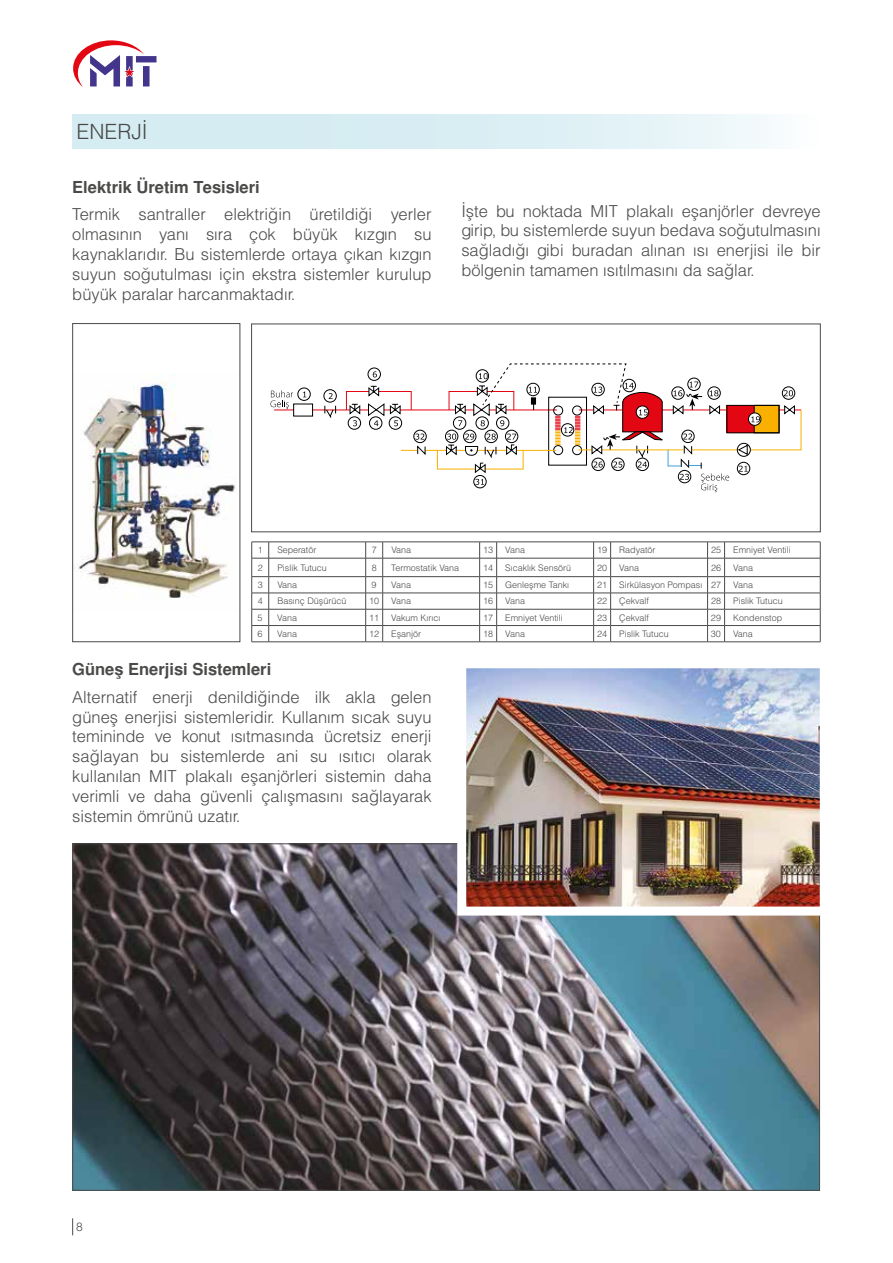
<style>
.page{position:relative;width:893px;height:1263px;background:#fff}
.page>*{position:absolute;margin:0;border:0;box-sizing:border-box;transform-origin:0 0}
.t1{font:21px "Helvetica Light Normal Tr";color:#4a4a49}
.t2{font:16.5px/19.8px "Helvetica Light Normal Tr";color:#4a4a49;text-align:justify}
.t3{font:700 16.5px "Helvetica Tr";color:#4a4a49}
.t4{font:12px "Helvetica Light Normal Tr";color:#4a4a49}
.t5{font:9px "Helvetica Light Normal Tr";color:#4a4a49}
</style>
<div class="page">
<div style="left:72px;top:115px;width:749px;height:34px;background:linear-gradient(to right,#cde8ef,#eff8fa)"></div>
<svg style="left:73px;top:40px;width:83px;height:47px"></svg>
<svg style="left:72px;top:1218px;width:1px;height:17px"></svg>
<img style="left:74px;top:381px;width:162px;height:217px">
<div style="left:72px;top:323px;width:168px;height:319px;border:1px solid #4a4a49"></div>
<img style="left:74px;top:845px;width:744px;height:344px">
<svg style="left:270px;top:364px;width:531px;height:128px"></svg>
<img style="left:467px;top:669px;width:352px;height:236px">
<div style="left:457px;top:659px;width:372px;height:256px;border:9px solid #fff"></div>
<hr style="left:269px;top:558px;width:97px;height:1px;background:#4a4a49">
<hr style="left:383px;top:558px;width:97px;height:1px;background:#4a4a49">
<hr style="left:497px;top:558px;width:97px;height:1px;background:#4a4a49">
<hr style="left:611px;top:558px;width:97px;height:1px;background:#4a4a49">
<hr style="left:725px;top:558px;width:95px;height:1px;background:#4a4a49">
<hr style="left:269px;top:576px;width:97px;height:1px;background:#4a4a49">
<hr style="left:383px;top:576px;width:97px;height:1px;background:#4a4a49">
<hr style="left:497px;top:576px;width:97px;height:1px;background:#4a4a49">
<hr style="left:611px;top:576px;width:97px;height:1px;background:#4a4a49">
<hr style="left:725px;top:576px;width:95px;height:1px;background:#4a4a49">
<hr style="left:269px;top:593px;width:97px;height:1px;background:#4a4a49">
<hr style="left:383px;top:593px;width:97px;height:1px;background:#4a4a49">
<hr style="left:497px;top:593px;width:97px;height:1px;background:#4a4a49">
<hr style="left:611px;top:593px;width:97px;height:1px;background:#4a4a49">
<hr style="left:725px;top:593px;width:95px;height:1px;background:#4a4a49">
<hr style="left:269px;top:609px;width:97px;height:1px;background:#4a4a49">
<hr style="left:383px;top:609px;width:97px;height:1px;background:#4a4a49">
<hr style="left:497px;top:609px;width:97px;height:1px;background:#4a4a49">
<hr style="left:611px;top:609px;width:97px;height:1px;background:#4a4a49">
<hr style="left:725px;top:609px;width:95px;height:1px;background:#4a4a49">
<hr style="left:269px;top:625px;width:97px;height:1px;background:#4a4a49">
<hr style="left:383px;top:625px;width:97px;height:1px;background:#4a4a49">
<hr style="left:497px;top:625px;width:97px;height:1px;background:#4a4a49">
<hr style="left:611px;top:625px;width:97px;height:1px;background:#4a4a49">
<hr style="left:725px;top:625px;width:95px;height:1px;background:#4a4a49">
<hr style="left:269px;top:542px;width:97px;height:1px;background:#4a4a49">
<hr style="left:383px;top:542px;width:97px;height:1px;background:#4a4a49">
<hr style="left:497px;top:542px;width:97px;height:1px;background:#4a4a49">
<hr style="left:611px;top:542px;width:97px;height:1px;background:#4a4a49">
<hr style="left:725px;top:542px;width:95px;height:1px;background:#4a4a49">
<svg style="left:820px;top:542px;width:1px;height:100px"></svg>
<svg style="left:251px;top:542px;width:18px;height:100px"></svg>
<hr style="left:269px;top:641px;width:97px;height:1px;background:#4a4a49">
<svg style="left:365px;top:542px;width:18px;height:100px"></svg>
<hr style="left:383px;top:641px;width:97px;height:1px;background:#4a4a49">
<svg style="left:479px;top:542px;width:18px;height:100px"></svg>
<hr style="left:497px;top:641px;width:97px;height:1px;background:#4a4a49">
<svg style="left:593px;top:542px;width:18px;height:100px"></svg>
<hr style="left:611px;top:641px;width:97px;height:1px;background:#4a4a49">
<svg style="left:707px;top:542px;width:18px;height:100px"></svg>
<hr style="left:725px;top:641px;width:95px;height:1px;background:#4a4a49">
<p class="t1" style="left:77px;top:119px;width:73px">ENERJİ</p>
<p class="t3" style="left:72px;top:177px;width:189px">Elektrik Üretim Tesisleri</p>
<p class="t2" style="left:72px;top:204px;width:361px">Termik santraller elektriğin üretildiği yerler olmasının yanı sıra çok büyük kızgın su kaynaklarıdır. Bu sistemlerde ortaya çıkan kızgın suyun soğutulması için ekstra sistemler kurulup büyük paralar harcanmaktadır.</p>
<p class="t2" style="left:461px;top:200px;width:361px">İşte bu noktada MIT plakalı eşanjörler devreye girip, bu sistemlerde suyun bedava soğutulmasını sağladığı gibi buradan alınan ısı enerjisi ile bir bölgenin tamamen ısıtılmasını da sağlar.</p>
<p class="t5" style="left:258px;top:544px;width:7px">1</p>
<p class="t5" style="left:277px;top:544px;width:41px">Seperatör</p>
<p class="t5" style="left:372px;top:544px;width:7px">7</p>
<p class="t5" style="left:391px;top:544px;width:21px">Vana</p>
<p class="t5" style="left:483px;top:544px;width:12px">13</p>
<p class="t5" style="left:505px;top:544px;width:21px">Vana</p>
<p class="t5" style="left:597px;top:544px;width:12px">19</p>
<p class="t5" style="left:619px;top:544px;width:38px">Radyatör</p>
<p class="t5" style="left:711px;top:544px;width:12px">25</p>
<p class="t5" style="left:733px;top:544px;width:59px">Emniyet Ventili</p>
<p class="t5" style="left:258px;top:562px;width:7px">2</p>
<p class="t5" style="left:277px;top:562px;width:51px">Pislik Tutucu</p>
<p class="t5" style="left:372px;top:562px;width:7px">8</p>
<p class="t5" style="left:391px;top:562px;width:69px">Termostatik Vana</p>
<p class="t5" style="left:483px;top:562px;width:12px">14</p>
<p class="t5" style="left:505px;top:562px;width:68px">Sıcaklık Sensörü</p>
<p class="t5" style="left:597px;top:562px;width:12px">20</p>
<p class="t5" style="left:619px;top:562px;width:21px">Vana</p>
<p class="t5" style="left:711px;top:562px;width:12px">26</p>
<p class="t5" style="left:733px;top:562px;width:21px">Vana</p>
<p class="t5" style="left:258px;top:579px;width:7px">3</p>
<p class="t5" style="left:277px;top:579px;width:21px">Vana</p>
<p class="t5" style="left:372px;top:579px;width:7px">9</p>
<p class="t5" style="left:391px;top:579px;width:21px">Vana</p>
<p class="t5" style="left:483px;top:579px;width:12px">15</p>
<p class="t5" style="left:505px;top:579px;width:65px">Genleşme Tankı</p>
<p class="t5" style="left:597px;top:579px;width:12px">21</p>
<p class="t5" style="left:619px;top:579px;width:103px">Sirkülasyon Pompası 27</p>
<p class="t5" style="left:733px;top:579px;width:21px">Vana</p>
<p class="t5" style="left:258px;top:595px;width:7px">4</p>
<p class="t5" style="left:277px;top:595px;width:71px">Basınç Düşürücü</p>
<p class="t5" style="left:369px;top:595px;width:12px">10</p>
<p class="t5" style="left:391px;top:595px;width:21px">Vana</p>
<p class="t5" style="left:483px;top:595px;width:12px">16</p>
<p class="t5" style="left:505px;top:595px;width:21px">Vana</p>
<p class="t5" style="left:597px;top:595px;width:12px">22</p>
<p class="t5" style="left:619px;top:595px;width:31px">Çekvalf</p>
<p class="t5" style="left:711px;top:595px;width:12px">28</p>
<p class="t5" style="left:733px;top:595px;width:51px">Pislik Tutucu</p>
<p class="t5" style="left:258px;top:612px;width:7px">5</p>
<p class="t5" style="left:277px;top:612px;width:21px">Vana</p>
<p class="t5" style="left:369px;top:612px;width:12px">11</p>
<p class="t5" style="left:391px;top:612px;width:51px">Vakum Kırıcı</p>
<p class="t5" style="left:483px;top:612px;width:12px">17</p>
<p class="t5" style="left:505px;top:612px;width:59px">Emniyet Ventili</p>
<p class="t5" style="left:597px;top:612px;width:12px">23</p>
<p class="t5" style="left:619px;top:612px;width:31px">Çekvalf</p>
<p class="t5" style="left:711px;top:612px;width:12px">29</p>
<p class="t5" style="left:733px;top:612px;width:51px">Kondenstop</p>
<p class="t5" style="left:258px;top:628px;width:7px">6</p>
<p class="t5" style="left:277px;top:628px;width:21px">Vana</p>
<p class="t5" style="left:369px;top:628px;width:12px">12</p>
<p class="t5" style="left:391px;top:628px;width:32px">Eşanjör</p>
<p class="t5" style="left:483px;top:628px;width:12px">18</p>
<p class="t5" style="left:505px;top:628px;width:21px">Vana</p>
<p class="t5" style="left:597px;top:628px;width:12px">24</p>
<p class="t5" style="left:619px;top:628px;width:51px">Pislik Tutucu</p>
<p class="t5" style="left:711px;top:628px;width:12px">30</p>
<p class="t5" style="left:733px;top:628px;width:21px">Vana</p>
<p class="t3" style="left:72px;top:660px;width:201px">Güneş Enerjisi Sistemleri</p>
<p class="t2" style="left:72px;top:687px;width:361px">Alternatif enerji denildiğinde ilk akla gelen güneş enerjisi sistemleridir. Kullanım sıcak suyu temininde ve konut ısıtmasında ücretsiz enerji sağlayan bu sistemlerde ani su ısıtıcı olarak kullanılan MIT plakalı eşanjörleri sistemin daha verimli ve daha güvenli çalışmasını sağlayarak sistemin ömrünü uzatır.</p>
<p class="t4" style="left:76px;top:1219px;width:8px">8</p>
</div>
